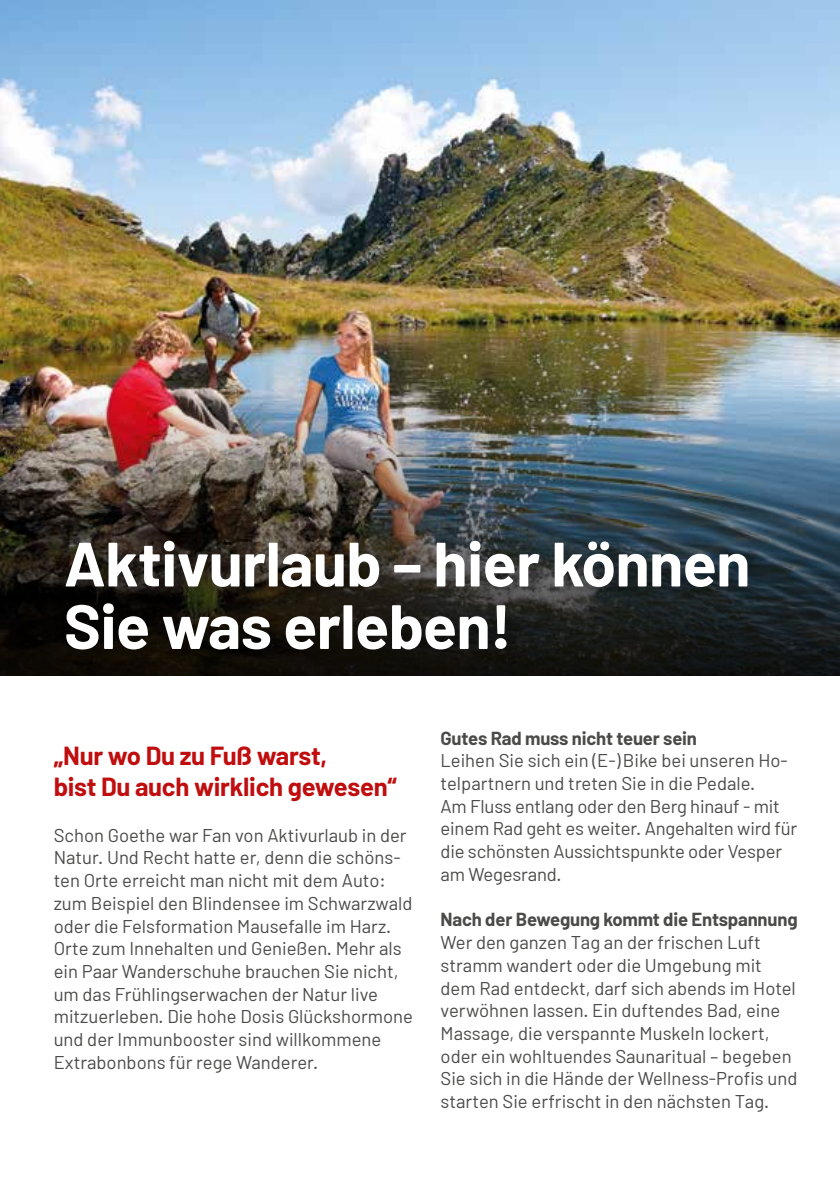
<style>
.page{position:relative;width:840px;height:1191px;background:#fff}
.page>*{position:absolute;margin:0;border:0;box-sizing:border-box;transform-origin:0 0}
.t1{font:700 62.4px/62.4px "Barlow";letter-spacing:-.01em;color:#fff}
.t2{font:700 25.6px/31.2px "Barlow";letter-spacing:-.01em;color:#c00d0e}
.t3{font:18.4px/22.8px "Barlow";color:#4a4a49}
.t4{font:700 18.4px "Barlow";letter-spacing:-.01em;color:#4a4a49}
</style>
<div class="page">
<img style="left:0;top:0;width:839px;height:388px">
<img style="left:0;top:388px;width:839px;height:287px">
<div style="left:60px;top:534px;width:707px;height:135px;background:#000;opacity:.4"></div>
<h1 class="t1" style="left:64px;top:532px;width:687px">Aktivurlaub – hier können<br>Sie was erleben!</h1>
<h2 class="t2" style="left:54px;top:740px;width:344px">„Nur wo Du zu Fuß warst,<br>bist Du auch wirklich gewesen“</h2>
<p class="t3" style="left:54px;top:823px;width:360px">Schon Goethe war Fan von Aktivurlaub in der Natur. Und Recht hatte er, denn die schöns&shy;ten Orte erreicht man nicht mit dem Auto: zum Beispiel den Blindensee im Schwarzwald oder die Felsformation Mausefalle im Harz.<br>Orte zum Innehalten und Genießen. Mehr als ein Paar Wanderschuhe brauchen Sie nicht, um das Frühlingserwachen der Natur live mitzuerleben. Die hohe Dosis Glückshormone und der Immunbooster sind willkommene Extrabonbons für rege Wanderer.</p>
<p class="t4" style="left:440px;top:726px;width:258px">Gutes Rad muss nicht teuer sein</p>
<p class="t3" style="left:440px;top:749px;width:358px">Leihen Sie sich ein (E-)Bike bei unseren Ho&shy;telpartnern und treten Sie in die Pedale.<br>Am Fluss entlang oder den Berg hinauf - mit einem Rad geht es weiter. Angehalten wird für die schönsten Aussichtspunkte oder Vesper am Wegesrand.</p>
<p class="t4" style="left:440px;top:908px;width:358px">Nach der Bewegung kommt die Entspannung</p>
<p class="t3" style="left:440px;top:930px;width:358px">Wer den ganzen Tag an der frischen Luft stramm wandert oder die Umgebung mit dem Rad entdeckt, darf sich abends im Hotel verwöhnen lassen. Ein duftendes Bad, eine Massage, die verspannte Muskeln lockert, oder ein wohltuendes Saunaritual – begeben Sie sich in die Hände der Wellness-Profis und starten Sie erfrischt in den nächsten Tag.</p>
</div>
